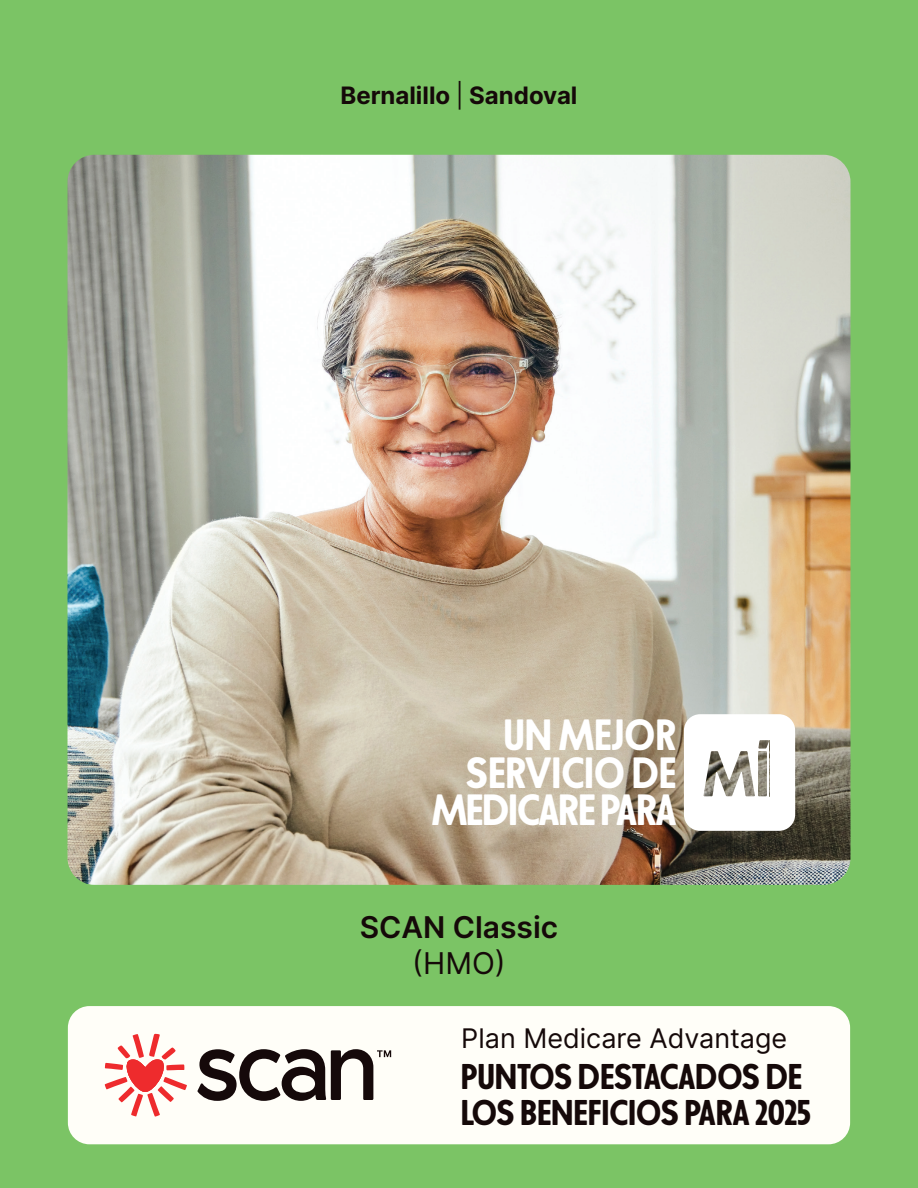
<style>
.page{position:relative;width:918px;height:1188px;background:#7bc465}
.page>*{position:absolute;margin:0;border:0;box-sizing:border-box;transform-origin:0 0}
.t1{font:43.5px/37.5px "SCAN Sans";color:#fff;text-align:right}
.t2{font:35.7px/36px "SCAN Sans";color:#150909}
.t3{font:600 30px "Inter";color:#150909}
.t4{font:30px "Inter";color:#150909}
.t5{font:27px "Inter";color:#150909}
.t6{font:700 24px "Inter";color:#150909}
.s1{font-weight:400}
</style>
<div class="page">
<img style="left:68px;top:155px;width:782px;height:730px">
<div style="left:684px;top:714px;width:111px;height:117px;background:#fff;border-radius:16px"></div>
<svg style="left:704px;top:740px;width:65px;height:56px"></svg>
<div style="left:68px;top:1006px;width:782px;height:138px;background:#fffef8;border-radius:22px"></div>
<svg style="left:105px;top:1034px;width:82px;height:83px"></svg>
<svg style="left:197px;top:1049px;width:194px;height:52px"></svg>
<p class="t6" style="left:341px;top:77px;width:238px">Bernalillo <span class="s1">|</span> Sandoval</p>
<p class="t1" style="left:432px;top:713px;width:246px">UN MEJOR<br>SERVICIO DE<br>MEDICARE PARA</p>
<p class="t3" style="left:360px;top:905px;width:200px">SCAN Classic</p>
<p class="t4" style="left:412px;top:941px;width:95px">(HMO)</p>
<p class="t5" style="left:461px;top:1018px;width:328px">Plan Medicare Advantage</p>
<p class="t2" style="left:461px;top:1056px;width:352px">PUNTOS DESTACADOS DE<br>LOS BENEFICIOS PARA 2025</p>
</div>
